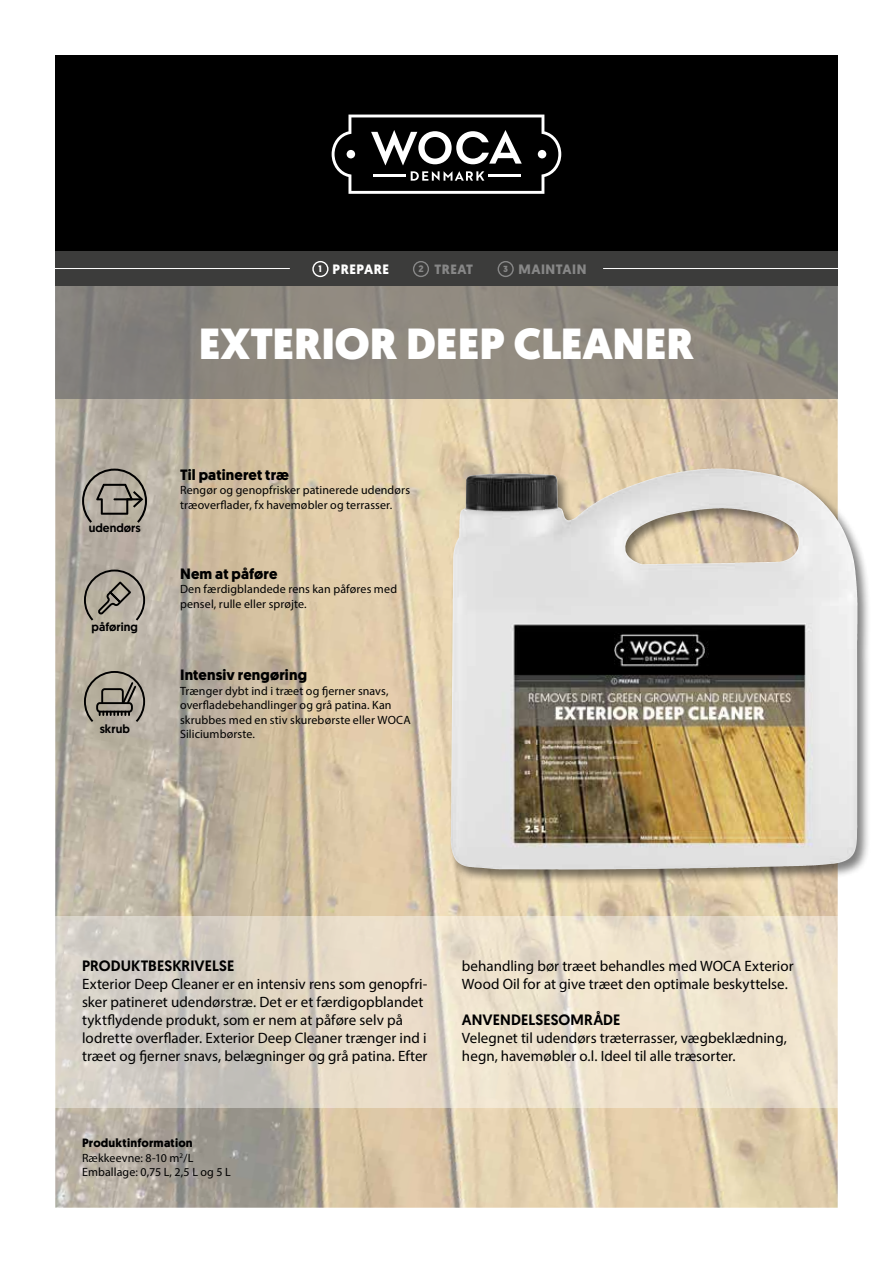
<style>
.page{position:relative;width:893px;height:1263px;background:#fff}
.page>*{position:absolute;margin:0;border:0;box-sizing:border-box;transform-origin:0 0}
.t1{font:900 43.5px "Geomanist";color:#fff}
.t2{font:15px/18px "Myriad Pro";color:#000}
.t3{font:700 15px "Geomanist";letter-spacing:.01em;color:#000}
.t4{font:500 15px "Geomanist";letter-spacing:.01em;color:#000}
.t5{font:700 13.5px "Geomanist";letter-spacing:.04em;color:#878787}
.t6{font:700 13.5px "Geomanist";letter-spacing:.04em;color:#fff}
.t7{font:12px/14.4px "Myriad Pro";letter-spacing:.01em;color:#000}
.t8{font:500 12px "Geomanist";color:#000}
.t9{font:700 12px "Geomanist";letter-spacing:.015em;color:#000}
.s1{font-size:9.45px}
.s2{font-size:8.85px}
</style>
<div class="page">
<img style="left:55px;top:399px;width:783px;height:809px">
<div style="left:55px;top:55px;width:783px;height:197px;background:#000"></div>
<svg style="left:332px;top:115px;width:229px;height:79px"></svg>
<div style="left:449px;top:466px;width:423px;height:418px;background:#000;opacity:.5"></div>
<img style="left:600px;top:469px;width:123px;height:31px">
<svg style="left:55px;top:286px;width:783px;height:113px;background:#8a857d"></svg>
<svg style="left:82px;top:469px;width:65px;height:54px;background:#979187"></svg>
<svg style="left:83px;top:569px;width:63px;height:54px;background:#9f988c"></svg>
<svg style="left:83px;top:670px;width:63px;height:54px;background:#958f82"></svg>
<div style="left:55px;top:252px;width:783px;height:34px;background:#3c3c3b"></div>
<hr style="left:55px;top:268px;width:235px;height:1px;background:#fff">
<hr style="left:603px;top:268px;width:235px;height:1px;background:#fff">
<div style="left:312px;top:261px;width:16px;height:16px;border:1px solid #fff;border-radius:50%"></div>
<div style="left:413px;top:261px;width:16px;height:16px;border:1px solid #878787;border-radius:50%"></div>
<div style="left:498px;top:261px;width:16px;height:16px;border:1px solid #878787;border-radius:50%"></div>
<svg style="left:55px;top:916px;width:783px;height:192px;background:#e3d9c8"></svg>
<p class="t6" style="left:319px;top:260px;width:72px"><span class="s1">1</span> PREPARE</p>
<p class="t5" style="left:418px;top:260px;width:56px"><span class="s1">2</span> TREAT</p>
<p class="t5" style="left:503px;top:260px;width:85px"><span class="s2">3</span> MAINTAIN</p>
<h1 class="t1" style="left:199px;top:314px;width:497px">EXTERIOR DEEP CLEANER</h1>
<p class="t8" style="left:89px;top:520px;width:53px">udendørs</p>
<p class="t8" style="left:92px;top:619px;width:48px">påføring</p>
<p class="t8" style="left:100px;top:720px;width:32px">skrub</p>
<p class="t3" style="left:180px;top:465px;width:110px">Til patineret træ</p>
<p class="t7" style="left:180px;top:483px;width:232px">Rengør og genopfrisker patinerede udendørs træoverflader, fx havemøbler og terrasser.</p>
<p class="t3" style="left:180px;top:564px;width:99px">Nem at påføre</p>
<p class="t7" style="left:180px;top:582px;width:219px">Den færdigblandede rens kan påføres med pensel, rulle eller sprøjte.</p>
<p class="t3" style="left:180px;top:665px;width:128px">Intensiv rengøring</p>
<p class="t7" style="left:180px;top:683px;width:232px">Trænger dybt ind i træet og fjerner snavs, overfladebehandlinger og grå patina. Kan skrubbes med en stiv skurebørste eller WOCA Siliciumbørste.</p>
<p class="t4" style="left:82px;top:956px;width:154px">PRODUKTBESKRIVELSE</p>
<p class="t2" style="left:82px;top:975px;width:347px">Exterior Deep Cleaner er en intensiv rens som genopfri&shy;sker patineret udendørstræ. Det er et færdigopblandet tyktflydende produkt, som er nem at påføre selv på lodrette overflader. Exterior Deep Cleaner trænger ind i træet og fjerner snavs, belægninger og grå patina. Efter</p>
<p class="t9" style="left:82px;top:1135px;width:112px">Produktinformation</p>
<p class="t7" style="left:82px;top:1150px;width:150px">Rækkeevne: 8-10 m<sup>2</sup>/L<br>Emballage: 0,75 L, 2,5 L og 5 L</p>
<p class="t2" style="left:462px;top:957px;width:333px">behandling bør træet behandles med WOCA Exterior<br>Wood Oil for at give træet den optimale beskyttelse.</p>
<p class="t4" style="left:462px;top:1010px;width:160px">ANVENDELSESOMRÅDE</p>
<p class="t2" style="left:462px;top:1029px;width:326px">Velegnet til udendørs træterrasser, vægbeklædning, hegn, havemøbler o.l. Ideel til alle træsorter.</p>
</div>
